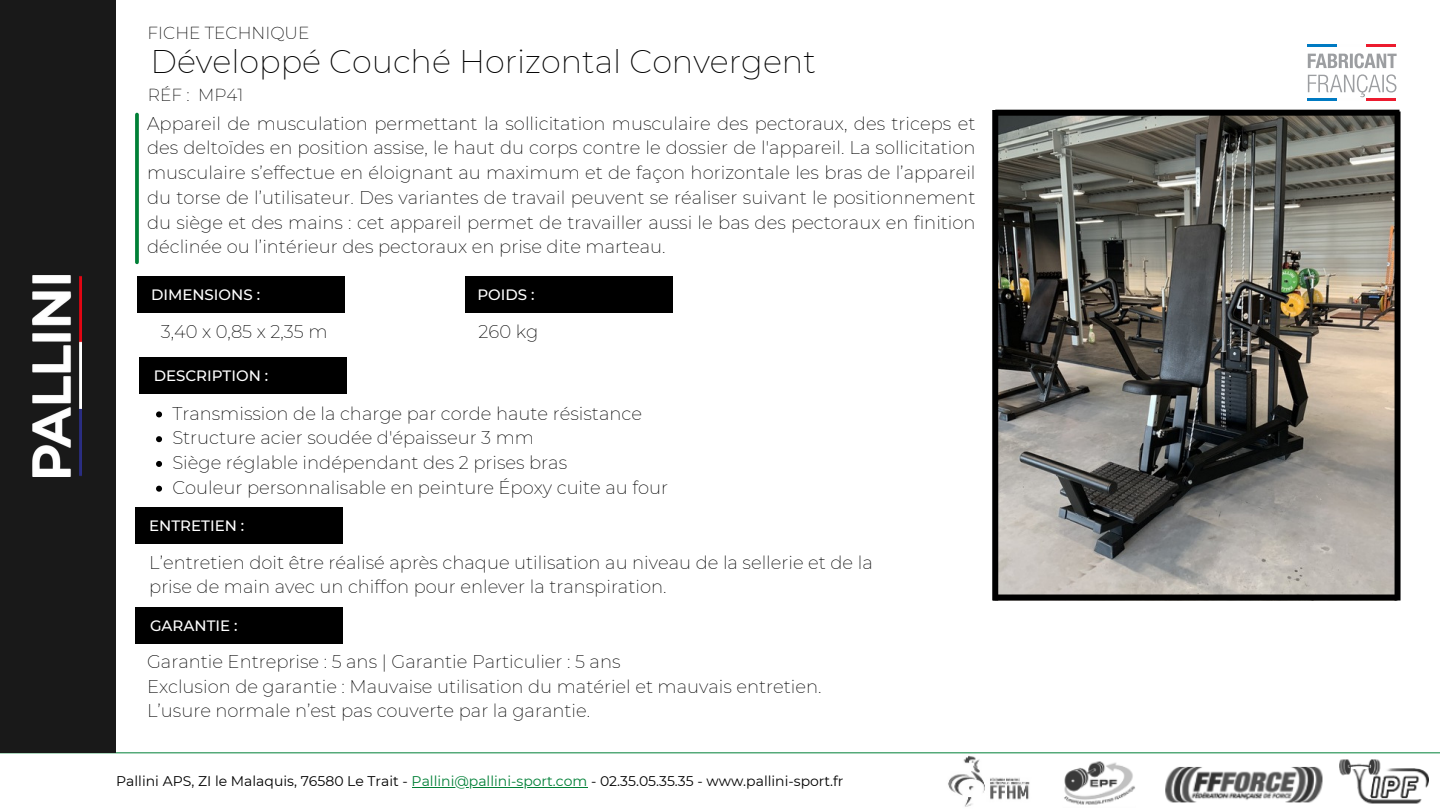
<style>
.page{position:relative;width:1440px;height:810px;background:#fff}
.page>*{position:absolute;margin:0;border:0;box-sizing:border-box;transform-origin:0 0}
.t1{font:200 32px "Montserrat";color:#000}
.t2{font:200 18px/24.8px "Montserrat";color:#000}
.t3{font:200 17px "Montserrat";color:#000}
.t4{font:500 15px "Montserrat";color:#fff}
.t5{font:14px "Montserrat";color:#000}
.s1{color:#008037}
</style>
<div class="page">
<img style="left:930px;top:753px;width:498px;height:54px">
<hr style="left:0;top:752px;width:1440px;height:1px;background:#008037">
<div style="left:0;top:0;width:115px;height:752px;background:#191919"></div>
<img style="left:33px;top:276px;width:48px;height:200px">
<svg style="left:135px;top:115px;width:4px;height:147px"></svg>
<div style="left:137px;top:276px;width:208px;height:37px;background:#000"></div>
<div style="left:465px;top:276px;width:208px;height:37px;background:#000"></div>
<div style="left:135px;top:507px;width:208px;height:37px;background:#000"></div>
<div style="left:135px;top:607px;width:208px;height:37px;background:#000"></div>
<div style="left:139px;top:357px;width:208px;height:37px;background:#000"></div>
<hr style="left:412px;top:787px;width:175px;height:1px;background:#008037">
<img style="left:998px;top:116px;width:397px;height:479px">
<div style="left:995px;top:110px;width:405px;height:6px;background:#000"></div>
<div style="left:992px;top:110px;width:6px;height:491px;background:#000"></div>
<div style="left:993px;top:595px;width:404px;height:6px;background:#000"></div>
<div style="left:1395px;top:111px;width:6px;height:490px;background:#000"></div>
<svg style="left:156px;top:411px;width:6px;height:6px"></svg>
<svg style="left:156px;top:436px;width:6px;height:6px"></svg>
<svg style="left:156px;top:461px;width:6px;height:6px"></svg>
<svg style="left:156px;top:486px;width:6px;height:6px"></svg>
<hr style="left:1308px;top:99px;width:29px;height:2px;background:#007ac2">
<hr style="left:1367px;top:99px;width:29px;height:2px;background:#ec1b2e">
<hr style="left:1308px;top:44px;width:29px;height:3px;background:#007ac2">
<hr style="left:1367px;top:44px;width:29px;height:3px;background:#ec1b2e">
<svg style="left:1308px;top:53px;width:89px;height:44px"></svg>
<p class="t3" style="left:148px;top:23px;width:163px">FICHE TECHNIQUE</p>
<h1 class="t1" style="left:151px;top:42px;width:667px">Développé Couché Horizontal Convergent</h1>
<p class="t3" style="left:148px;top:85px;width:97px">RÉF : MP41</p>
<p class="t2" style="left:147px;top:111px;width:830px;text-align:justify">Appareil de musculation permettant la sollicitation musculaire des pectoraux, des triceps et des deltoïdes en position assise, le haut du corps contre le dossier de l'appareil. La sollicitation musculaire s’effectue en éloignant au maximum et de façon horizontale les bras de l’appareil du torse de l’utilisateur. Des variantes de travail peuvent se réaliser suivant le positionnement du siège et des mains : cet appareil permet de travailler aussi le bas des pectoraux en finition déclinée ou l’intérieur des pectoraux en prise dite marteau.</p>
<p class="t4" style="left:151px;top:285px;width:111px">DIMENSIONS :</p>
<p class="t4" style="left:477px;top:285px;width:59px">POIDS :</p>
<p class="t2" style="left:161px;top:320px;width:168px">3,40 x 0,85 x 2,35 m</p>
<p class="t2" style="left:479px;top:320px;width:61px">260 kg</p>
<p class="t4" style="left:154px;top:366px;width:116px">DESCRIPTION :</p>
<p class="t2" style="left:172px;top:401px;width:497px">Transmission de la charge par corde haute résistance Structure acier soudée d'épaisseur 3 mm<br>Siège réglable indépendant des 2 prises bras<br>Couleur personnalisable en peinture Époxy cuite au four</p>
<p class="t4" style="left:149px;top:517px;width:97px">ENTRETIEN :</p>
<p class="t2" style="left:149px;top:550px;width:725px">L’entretien doit être réalisé après chaque utilisation au niveau de la sellerie et de la prise de main avec un chiffon pour enlever la transpiration.</p>
<p class="t4" style="left:150px;top:616px;width:89px">GARANTIE :</p>
<p class="t2" style="left:147px;top:649px;width:676px">Garantie Entreprise : 5 ans | Garantie Particulier : 5 ans<br>Exclusion de garantie : Mauvaise utilisation du matériel et mauvais entretien.<br>L’usure normale n’est pas couverte par la garantie.</p>
<p class="t5" style="left:116px;top:773px;width:729px">Pallini APS, ZI le Malaquis, 76580 Le Trait - <span class="s1">Pallini@pallini-sport.com</span> - 02.35.05.35.35 - www.pallini-sport.fr</p>
</div>
